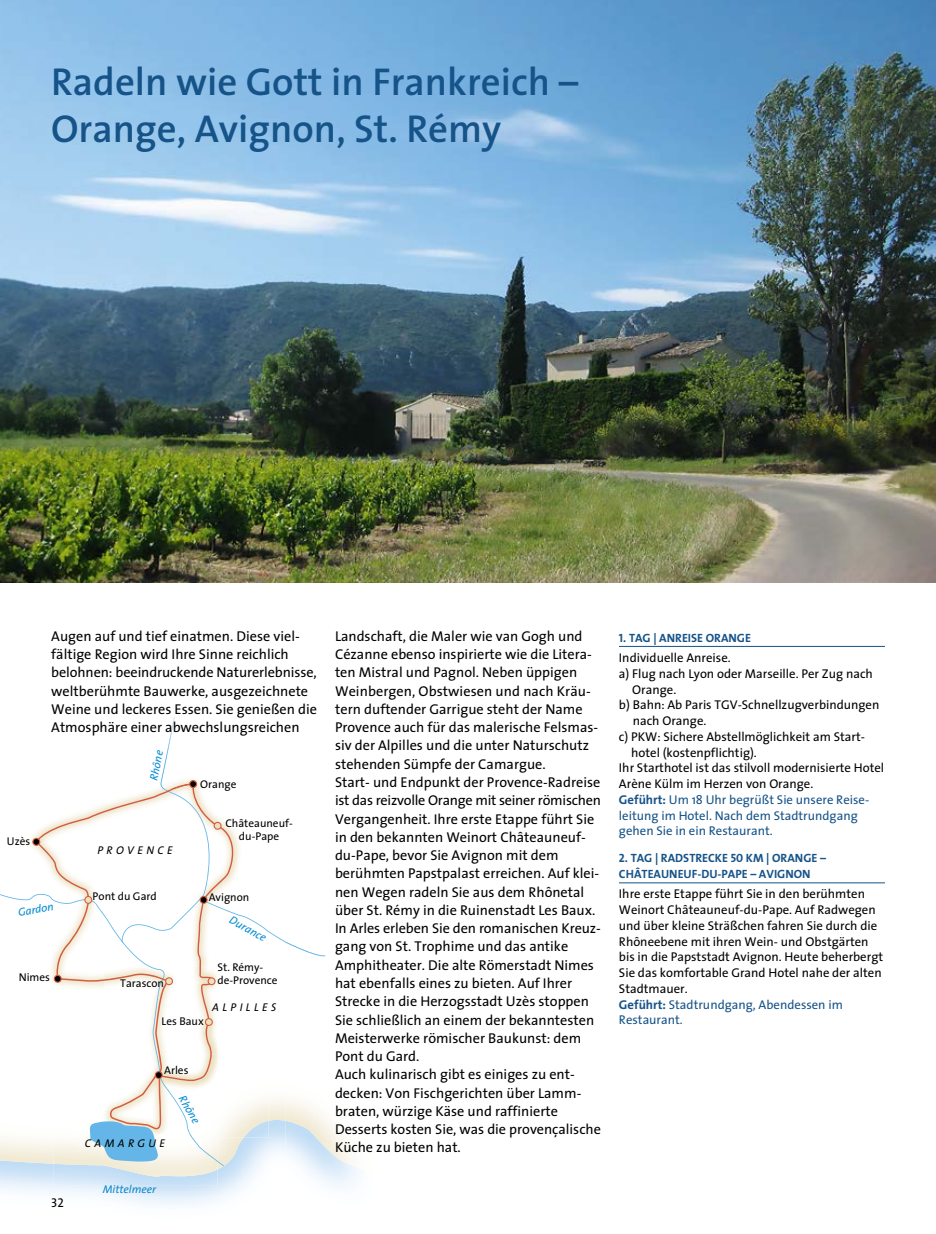
<style>
.page{position:relative;width:936px;height:1234px;background:#fff}
.page>*{position:absolute;margin:0;border:0;box-sizing:border-box;transform-origin:0 0}
.t1{font:600 39px/47.2px "The Sans";color:#165388}
.t2{font:14.25px/18.3px "The Sans";color:#000}
.t3{font:12.75px/15.8px "The Sans";color:#000}
.t4{font:12.75px "The Sans";color:#165388}
.t5{font:12.75px "The Sans Caps";color:#000}
.t6{font:12px/15.8px "The Sans Bold Caps";color:#165388}
.t7{font:11.25px/13.5px "The Sans";color:#000;text-align:center}
.t8{font:italic 11.25px "The Sans";letter-spacing:.3em;color:#000}
.t9{font:italic 11.25px "The Sans";color:#008bd2}
.t10{font:italic 11.25px "The Sans";color:#0e88ca}
.s1{font-weight:700}
.s2{font-weight:700;color:#165388}
.s3{color:#165388}
</style>
<div class="page">
<img style="left:54px;top:1169px;width:163px;height:7px">
<img style="left:0;top:1165px;width:243px;height:4px">
<img style="left:292px;top:1118px;width:75px;height:61px">
<svg style="left:0;top:716px;width:325px;height:449px"></svg>
<img style="left:0;top:0;width:935px;height:582px">
<hr style="left:619px;top:646px;width:265px;height:1px;background:#165388">
<hr style="left:619px;top:882px;width:265px;height:1px;background:#165388">
<h1 class="t1" style="left:51px;top:57px;width:528px">Radeln wie Gott in Frankreich –<br>Orange, Avignon, St. Rémy</h1>
<p class="t2" style="left:51px;top:626px;width:267px">Augen auf und tief einatmen. Diese viel&shy;fältige Region wird Ihre Sinne reichlich belohnen: beeindruckende Naturerlebnisse, weltberühmte Bauwerke, ausgezeichnete Weine und leckeres Essen. Sie genießen die Atmosphäre einer abwechslungsreichen</p>
<p class="t7" style="left:7px;top:833px;width:25px">Uzès</p>
<p class="t9" style="left:17px;top:902px;width:37px;rotate:-9deg">Gardon</p>
<p class="t7" style="left:19px;top:970px;width:33px">Nimes</p>
<p class="t5" style="left:51px;top:1191px;width:14px">32</p>
<p class="t9" style="left:144px;top:777px;width:32px;rotate:-78deg">Rhône</p>
<p class="t8" style="left:97px;top:840px;width:77px">PROVENCE</p>
<p class="t7" style="left:93px;top:889px;width:66px">Pont du Gard</p>
<p class="t7" style="left:120px;top:975px;width:45px">Tarascon</p>
<p class="t7" style="left:200px;top:776px;width:38px">Orange</p>
<p class="t7" style="left:225px;top:815px;width:69px">Châteauneuf&shy;du-Pape</p>
<p class="t7" style="left:209px;top:890px;width:42px">Avignon</p>
<p class="t9" style="left:234px;top:910px;width:42px;rotate:28deg">Durance</p>
<p class="t7" style="left:217px;top:959px;width:62px;text-align:left">St. Rémy&shy;de-Provence</p>
<p class="t8" style="left:212px;top:998px;width:65px">ALPILLES</p>
<p class="t7" style="left:161px;top:1013px;width:44px">Les Baux</p>
<p class="t7" style="left:164px;top:1062px;width:26px">Arles</p>
<p class="t8" style="left:85px;top:1133px;width:82px">CAMARGUE</p>
<p class="t9" style="left:190px;top:1091px;width:32px;rotate:60deg">Rhône</p>
<p class="t10" style="left:103px;top:1179px;width:55px">Mittelmeer</p>
<p class="t2" style="left:335px;top:626px;width:267px">Landschaft, die Maler wie van Gogh und Cézanne ebenso inspirierte wie die Litera&shy;ten Mistral und Pagnol. Neben üppigen Weinbergen, Obstwiesen und nach Kräu&shy;tern duftender Garrigue steht der Name Provence auch für das malerische Felsmas&shy;siv der Alpilles und die unter Naturschutz stehenden Sümpfe der Camargue.<br>Start- und Endpunkt der Provence-Radreise ist das reizvolle Orange mit seiner römischen Vergangenheit. Ihre erste Etappe führt Sie in den bekannten Weinort Châteauneuf&shy;du-Pape, bevor Sie Avignon mit dem berühmten Papstpalast erreichen. Auf klei&shy;nen Wegen radeln Sie aus dem Rhônetal über St. Rémy in die Ruinenstadt Les Baux.<br>In Arles erleben Sie den romanischen Kreuz&shy;gang von St. Trophime und das antike Amphitheater. Die alte Römerstadt Nimes hat ebenfalls eines zu bieten. Auf Ihrer Strecke in die Herzogsstadt Uzès stoppen Sie schließlich an einem der bekanntesten Meisterwerke römischer Baukunst: dem Pont du Gard.<br>Auch kulinarisch gibt es einiges zu ent&shy;decken: Von Fischgerichten über Lamm&shy;braten, würzige Käse und raffinierte Desserts kosten Sie, was die provençalische Küche zu bieten hat.</p>
<p class="t6" style="left:619px;top:629px;width:133px">1. TAG | ANREISE ORANGE</p>
<p class="t3" style="left:619px;top:649px;width:113px">Individuelle Anreise.</p>
<p class="t3" style="left:619px;top:665px;width:255px">a) Flug nach Lyon oder Marseille. Per Zug nach</p>
<p class="t3" style="left:632px;top:680px;width:45px">Orange.</p>
<p class="t3" style="left:619px;top:696px;width:262px">b) Bahn: Ab Paris TGV-Schnellzugverbindungen</p>
<p class="t3" style="left:632px;top:712px;width:75px">nach Orange.</p>
<p class="t3" style="left:619px;top:728px;width:247px">c) PKW: Sichere Abstellmöglichkeit am Start-</p>
<p class="t3" style="left:631px;top:743px;width:127px">hotel (kostenpflichtig).</p>
<p class="t3" style="left:619px;top:759px;width:267px">Ihr Starthotel ist das stilvoll modernisierte Hotel</p>
<p class="t3" style="left:619px;top:775px;width:196px">Arène Külm im Herzen von Orange.</p>
<p class="t4" style="left:619px;top:788px;width:252px"><span class="s1">Geführt:</span> Um 18 Uhr begrüßt Sie unsere Reise-</p>
<p class="t4" style="left:619px;top:804px;width:240px">leitung im Hotel. Nach dem Stadtrundgang</p>
<p class="t4" style="left:619px;top:820px;width:155px">gehen Sie in ein Restaurant.</p>
<p class="t6" style="left:619px;top:850px;width:208px">2. TAG | RADSTRECKE 50 KM | ORANGE –<br>CHÂTEAUNEUF-DU-PAPE – AVIGNON</p>
<p class="t3" style="left:619px;top:885px;width:266px">Ihre erste Etappe führt Sie in den berühmten Weinort Châteauneuf-du-Pape. Auf Radwegen und über kleine Sträßchen fahren Sie durch die Rhôneebene mit ihren Wein- und Obstgärten bis in die Papststadt Avignon. Heute beherbergt Sie das komfortable Grand Hotel nahe der alten Stadtmauer.<br><span class="s2">Geführt:</span> <span class="s3">Stadtrundgang, Abendessen im Restaurant.</span></p>
</div>
